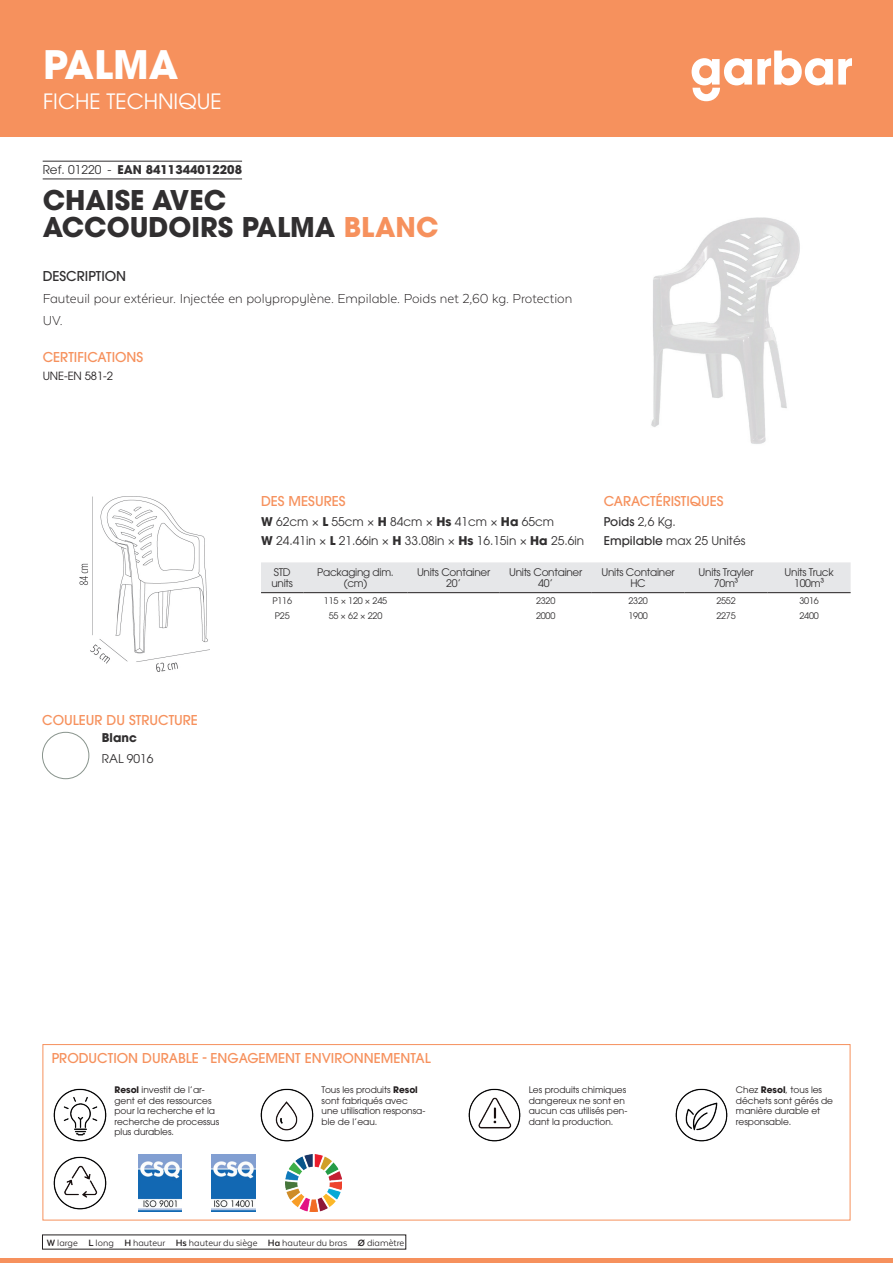
<style>
.page{position:relative;width:893px;height:1263px;background:#fff}
.page>*{position:absolute;margin:0;border:0;box-sizing:border-box;transform-origin:0 0}
.t1{font:700 39px "ITC Avant Garde Pro";color:#fff}
.t2{font:700 27px/27px "ITC Avant Garde Pro";color:#312f30}
.t3{font:21px "ITC Avant Garde Pro";color:#fff}
.t4{font:300 15px/21.6px "Texta Alt";color:#231f20}
.t5{font:500 13.5px "ITC Avant Garde Pro";color:#f6915d}
.t6{font:500 13.5px "ITC Avant Garde Pro";color:#312f30}
.t7{font:12px/19.5px "ITC Avant Garde Pro";color:#312f30}
.t8{font:700 12px "ITC Avant Garde Pro";color:#312f30}
.t9{font:11.25px "ITC Avant Garde Pro";letter-spacing:-.01em;color:#231f20}
.t10{font:10.5px/10.5px "ITC Avant Garde Pro";letter-spacing:-.025em;color:#312f30;text-align:center}
.t11{font:10.5px "Texta Alt";color:#231f20}
.t12{font:9px/10.5px "ITC Avant Garde Pro";color:#231f20}
.t13{font:9px "ITC Avant Garde Pro";letter-spacing:-.02em;color:#312f30}
.s1{font-weight:400}
.s2{color:#f6915d}
.s3{font-weight:500}
.s4{font-weight:700}
</style>
<div class="page">
<div style="left:0;top:0;width:893px;height:137px;background:#f6915d"></div>
<hr style="left:0;top:1259px;width:893px;height:4px;background:#f6915d">
<svg style="left:692px;top:51px;width:160px;height:50px"></svg>
<hr style="left:43px;top:161px;width:199px;height:1px;background:#312f30">
<hr style="left:43px;top:179px;width:199px;height:1px;background:#312f30">
<img style="left:651px;top:217px;width:149px;height:227px">
<img style="left:42px;top:732px;width:47px;height:47px;border-radius:23px">
<div style="left:42px;top:732px;width:47px;height:47px;border:1px solid #89948d;border-radius:50%"></div>
<img style="left:79px;top:496px;width:130px;height:176px">
<div style="left:261px;top:562px;width:590px;height:30px;background:#e6e7e9"></div>
<hr style="left:261px;top:592px;width:42px;height:1px;background:#231f20">
<hr style="left:303px;top:592px;width:105px;height:1px;background:#231f20">
<hr style="left:408px;top:592px;width:92px;height:1px;background:#231f20">
<hr style="left:500px;top:592px;width:92px;height:1px;background:#231f20">
<hr style="left:592px;top:592px;width:92px;height:1px;background:#231f20">
<hr style="left:684px;top:592px;width:84px;height:1px;background:#231f20">
<hr style="left:768px;top:592px;width:83px;height:1px;background:#231f20">
<img style="left:53px;top:1088px;width:54px;height:54px">
<img style="left:260px;top:1088px;width:54px;height:54px">
<img style="left:468px;top:1088px;width:53px;height:54px">
<img style="left:675px;top:1088px;width:53px;height:54px">
<img style="left:53px;top:1156px;width:54px;height:54px">
<img style="left:138px;top:1155px;width:44px;height:56px">
<img style="left:212px;top:1155px;width:43px;height:56px">
<img style="left:285px;top:1155px;width:57px;height:56px">
<div style="left:43px;top:1044px;width:807px;height:176px;border:1px solid #f6915d"></div>
<h1 class="t1" style="left:43px;top:39px;width:137px">PALMA</h1>
<h3 class="t3" style="left:43px;top:88px;width:180px">FICHE TECHNIQUE</h3>
<h3 class="t8" style="left:43px;top:162px;width:201px"><span class="s1">Ref. 01220 -</span> EAN 8411344012208</h3>
<h2 class="t2" style="left:43px;top:186px;width:397px">CHAISE AVEC<br>ACCOUDOIRS PALMA <span class="s2">BLANC</span></h2>
<h3 class="t6" style="left:43px;top:267px;width:85px">DESCRIPTION</h3>
<h3 class="t4" style="left:43px;top:288px;width:531px">Fauteuil pour extérieur. Injectée en polypropylène. Empilable. Poids net 2,60 kg. Protection<br>UV.</h3>
<h3 class="t5" style="left:43px;top:349px;width:102px">CERTIFICATIONS</h3>
<p class="t9" style="left:43px;top:369px;width:72px">UNE-EN 581-2</p>
<h3 class="t5" style="left:42px;top:712px;width:157px">COULEUR DU STRUCTURE</h3>
<h3 class="t8" style="left:102px;top:729px;width:37px">Blanc</h3>
<h3 class="t7" style="left:102px;top:748px;width:53px">RAL 9016</h3>
<h3 class="t5" style="left:604px;top:493px;width:121px">CARACTÉRISTIQUES</h3>
<h3 class="t7" style="left:604px;top:512px;width:143px"><span class="s3">Poids</span> 2,6 Kg.<br><span class="s3">Empilable</span> max 25 Unités</h3>
<h3 class="t5" style="left:261px;top:493px;width:86px">DES MESURES</h3>
<h3 class="t7" style="left:261px;top:512px;width:325px"><span class="s4">W</span> 62cm × <span class="s4">L</span> 55cm × <span class="s4">H</span> 84cm × <span class="s4">Hs</span> 41cm × <span class="s4">Ha</span> 65cm<br><span class="s4">W</span> 24.41in × <span class="s4">L</span> 21.66in × <span class="s4">H</span> 33.08in × <span class="s4">Hs</span> 16.15in × <span class="s4">Ha</span> 25.6in</h3>
<p class="t10" style="left:271px;top:567px;width:23px;text-align:left">STD units</p>
<p class="t10" style="left:317px;top:567px;width:78px">Packaging dim. (cm)</p>
<p class="t10" style="left:417px;top:567px;width:75px">Units Container<br>20’</p>
<p class="t10" style="left:509px;top:567px;width:75px">Units Container<br>40’</p>
<p class="t10" style="left:601px;top:567px;width:75px">Units Container<br>HC</p>
<p class="t10" style="left:699px;top:567px;width:56px">Units Trayler<br>70m³</p>
<p class="t10" style="left:785px;top:567px;width:51px">Units Truck<br>100m³</p>
<p class="t13" style="left:272px;top:595px;width:21px">P116</p>
<p class="t13" style="left:324px;top:595px;width:65px">115 × 120 × 245</p>
<p class="t13" style="left:536px;top:595px;width:21px">2320</p>
<p class="t13" style="left:628px;top:595px;width:21px">2320</p>
<p class="t13" style="left:716px;top:595px;width:21px">2552</p>
<p class="t13" style="left:799px;top:595px;width:21px">3016</p>
<p class="t13" style="left:275px;top:610px;width:16px">P25</p>
<p class="t13" style="left:329px;top:610px;width:55px">55 × 62 × 220</p>
<p class="t13" style="left:536px;top:610px;width:21px">2000</p>
<p class="t13" style="left:628px;top:610px;width:21px">1900</p>
<p class="t13" style="left:716px;top:610px;width:21px">2275</p>
<p class="t13" style="left:799px;top:610px;width:21px">2400</p>
<h3 class="t5" style="left:52px;top:1050px;width:380px">PRODUCTION DURABLE - ENGAGEMENT ENVIRONNEMENTAL</h3>
<p class="t12" style="left:114px;top:1085px;width:106px"><span class="s4">Resol</span> investit de l’ar&shy;gent et des ressources pour la recherche et la recherche de processus plus durables.</p>
<p class="t12" style="left:322px;top:1085px;width:105px">Tous les produits <span class="s4">Resol </span>sont fabriqués avec une utilisation responsa&shy;ble de l’eau.</p>
<p class="t12" style="left:529px;top:1085px;width:100px">Les produits chimiques dangereux ne sont en aucun cas utilisés pen&shy;dant la production.</p>
<p class="t12" style="left:736px;top:1085px;width:99px">Chez <span class="s4">Resol</span>, tous les déchets sont gérés de manière durable et responsable.</p>
<p class="t11" style="left:47px;top:1237px;width:359px"><span class="s4">W</span> large <span class="s4">L</span> long <span class="s4">H</span> hauteur <span class="s4">Hs</span> hauteur du siège <span class="s4">Ha</span> hauteur du bras <span class="s4">Ø</span> diamètre</p>
</div>
